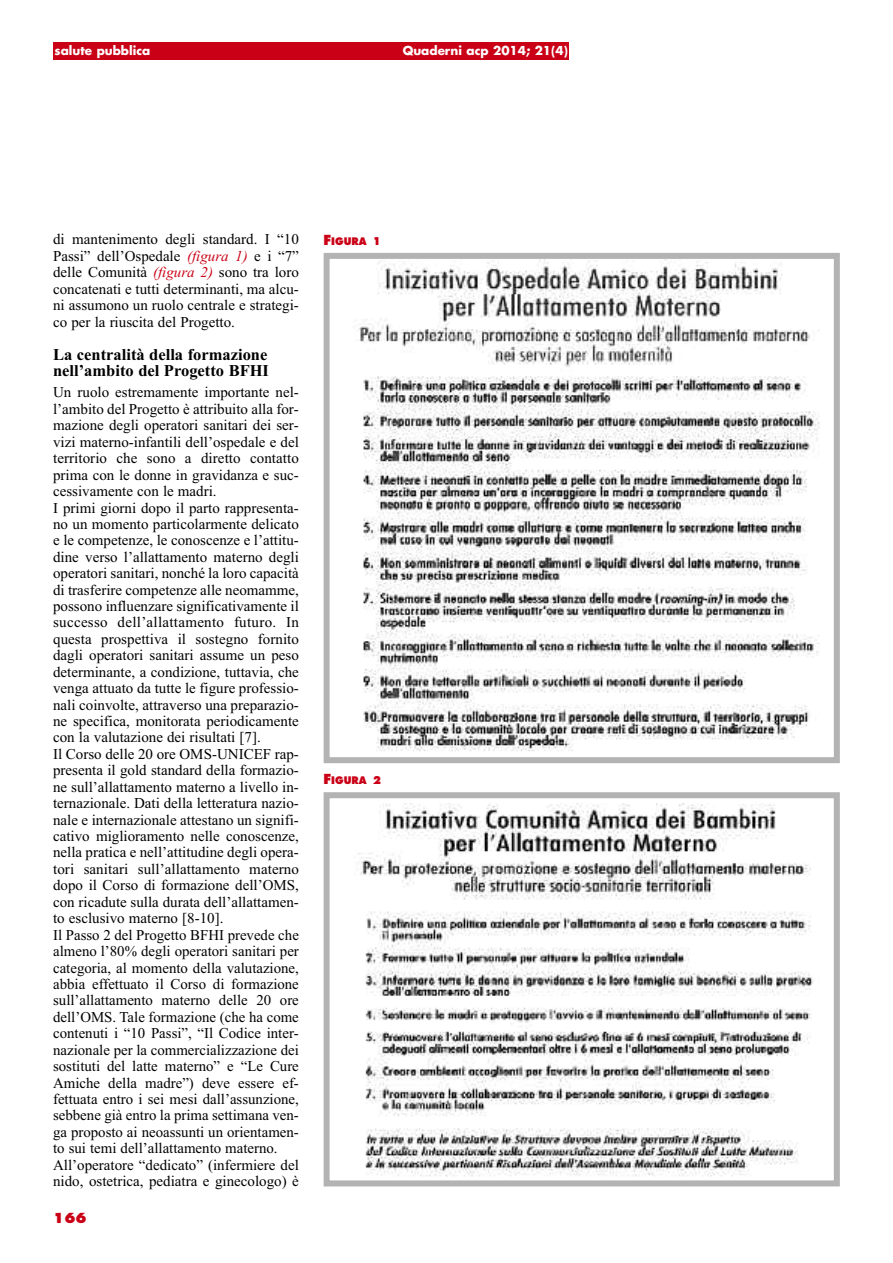
<style>
.page{position:relative;width:893px;height:1263px;background:#fff}
.page>*{position:absolute;margin:0;border:0;box-sizing:border-box;transform-origin:0 0}
.t1{font:700 16.5px/16.5px "Times New Roman";color:#000}
.t2{font:15px/16.5px "Times New Roman";color:#000;text-align:justify}
.t3{font:800 13.5px "Futura";color:#ca0016}
.t4{font:700 12px "Futura";color:#fff}
.t5{font:800 10.2px "Futura";color:#ca0016;scale:.95 1}
.s1{font-style:italic;color:#ca0016}
.s2{font-size:13.5px}
.s3{font-size:10.5px}
</style>
<div class="page">
<div style="left:53px;top:43px;width:246px;height:17px;background:#ca0016"></div>
<div style="left:295px;top:43px;width:274px;height:17px;background:#ca0016"></div>
<img style="left:359px;top:260px;width:461px;height:491px">
<div style="left:324px;top:253px;width:516px;height:510px;border:6px solid #b3b3b3"></div>
<img style="left:358px;top:804px;width:455px;height:373px">
<div style="left:324px;top:792px;width:516px;height:394px;border:6px solid #b3b3b3"></div>
<p class="t4" style="left:55px;top:43px;width:97px">salute pubblica</p>
<p class="t4" style="left:403px;top:43px;width:167px">Quaderni acp 2014; 21(4)</p>
<p class="t2" style="left:53px;top:231px;width:247px">di mantenimento degli standard. I “10<br>Passi” dell’Ospedale <span class="s1">(figura 1)</span> e i “7” delle Comunità <span class="s1">(figura 2)</span> sono tra loro concatenati e tutti determinanti, ma alcu&shy;ni assumono un ruolo centrale e strategi&shy;co per la riuscita del Progetto.</p>
<p class="t1" style="left:53px;top:346px;width:217px">La centralità della formazione nell’ambito del Progetto BFHI</p>
<p class="t2" style="left:53px;top:384px;width:247px;text-align:left">Un ruolo estremamente importante nel&shy;l’ambito del Progetto è attribuito alla for&shy;mazione degli operatori sanitari dei ser&shy;vizi materno-infantili dell’ospedale e del territorio che sono a diretto contatto prima con le donne in gravidanza e suc&shy;cessivamente con le madri.<br>I primi giorni dopo il parto rappresenta&shy;no un momento particolarmente delicato e le competenze, le conoscenze e l’attitu&shy;dine verso l’allattamento materno degli operatori sanitari, nonché la loro capacità di trasferire competenze alle neomamme, possono influenzare significativamente il successo dell’allattamento futuro. In questa prospettiva il sostegno fornito dagli operatori sanitari assume un peso determinante, a condizione, tuttavia, che venga attuato da tutte le figure professio&shy;nali coinvolte, attraverso una preparazio&shy;ne specifica, monitorata periodicamente con la valutazione dei risultati [7].<br>Il Corso delle 20 ore OMS-UNICEF rap&shy;presenta il gold standard della formazio&shy;ne sull’allattamento materno a livello in&shy;ternazionale. Dati della letteratura nazio&shy;nale e internazionale attestano un signifi&shy;cativo miglioramento nelle conoscenze, nella pratica e nell’attitudine degli opera&shy;tori sanitari sull’allattamento materno dopo il Corso di formazione dell’OMS, con ricadute sulla durata dell’allattamen&shy;to esclusivo materno [8-10].<br>Il Passo 2 del Progetto BFHI prevede che almeno l’80% degli operatori sanitari per categoria, al momento della valutazione, abbia effettuato il Corso di formazione sull’allattamento materno delle 20 ore dell’OMS. Tale formazione (che ha come contenuti i “10 Passi”, “Il Codice inter&shy;nazionale per la commercializzazione dei sostituti del latte materno” e “Le Cure Amiche della madre”) deve essere ef&shy;fettuata entro i sei mesi dall’assunzione, sebbene già entro la prima settimana ven&shy;ga proposto ai neoassunti un orientamen&shy;to sui temi dell’allattamento materno.<br>All’operatore “dedicato” (infermiere del nido, ostetrica, pediatra e ginecologo) è</p>
<p class="t3" style="left:53px;top:1209px;width:35px">166</p>
<p class="t5" style="left:324px;top:235px;width:62px"><span class="s2">F</span>IGURA <span class="s3">1</span></p>
<p class="t5" style="left:324px;top:774px;width:62px"><span class="s2">F</span>IGURA <span class="s3">2</span></p>
</div>
